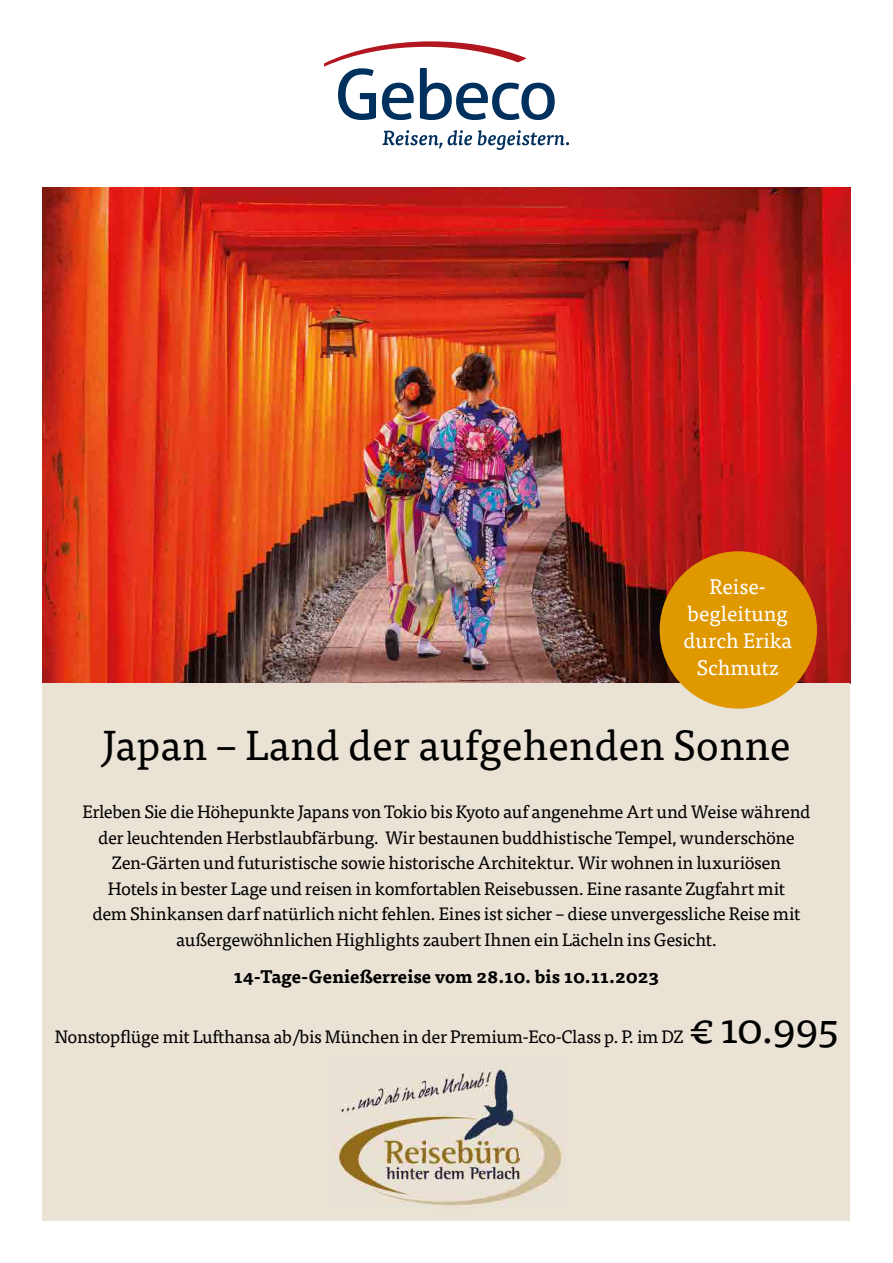
<style>
.page{position:relative;width:893px;height:1263px;background:#fff}
.page>*{position:absolute;margin:0;border:0;box-sizing:border-box;transform-origin:0 0}
.t1{font:42px "Tisa OT";color:#000}
.t2{font:21px/27px "Tisa OT";color:#fff;text-align:center}
.t3{font:18px/25.5px "Tisa OT";letter-spacing:-.02em;color:#000;text-align:center}
.t4{font:700 18px "Tisa OT";color:#000}
</style>
<div class="page">
<img style="left:43px;top:187px;width:807px;height:496px">
<svg style="left:324px;top:41px;width:231px;height:79px"></svg>
<svg style="left:382px;top:130px;width:90px;height:19px"></svg>
<svg style="left:478px;top:130px;width:91px;height:20px"></svg>
<div style="left:43px;top:683px;width:807px;height:537px;background:#eae2d4"></div>
<div style="left:660px;top:551px;width:157px;height:158px;background:#e09800;border-radius:50%"></div>
<img style="left:334px;top:1068px;width:229px;height:138px">
<p class="t2" style="left:683px;top:573px;width:110px">Reise&shy;begleitung durch Erika<br>Schmutz</p>
<h1 class="t1" style="left:102px;top:720px;width:690px">Japan – Land der aufgehenden Sonne</h1>
<p class="t3" style="left:83px;top:799px;width:729px">Erleben Sie die Höhepunkte Japans von Tokio bis Kyoto auf angenehme Art und Weise während der leuchtenden Herbstlaubfärbung. Wir bestaunen buddhistische Tempel, wunderschöne Zen-Gärten und futuristische sowie historische Architektur. Wir wohnen in luxuriösen<br>Hotels in bester Lage und reisen in komfortablen Reisebussen. Eine rasante Zugfahrt mit<br>dem Shinkansen darf natürlich nicht fehlen. Eines ist sicher – diese unvergessliche Reise mit außergewöhnlichen Highlights zaubert Ihnen ein Lächeln ins Gesicht.</p>
<p class="t4" style="left:234px;top:966px;width:427px">14-Tage-Genießerreise vom 28.10. bis 10.11.2023</p>
<p class="t3" style="left:55px;top:1024px;width:630px">Nonstopflüge mit Lufthansa ab/bis München in der Premium-Eco-Class p. P. im DZ</p>
<h1 class="t1" style="left:690px;top:1004px;width:150px">€ 10.995</h1>
</div>
